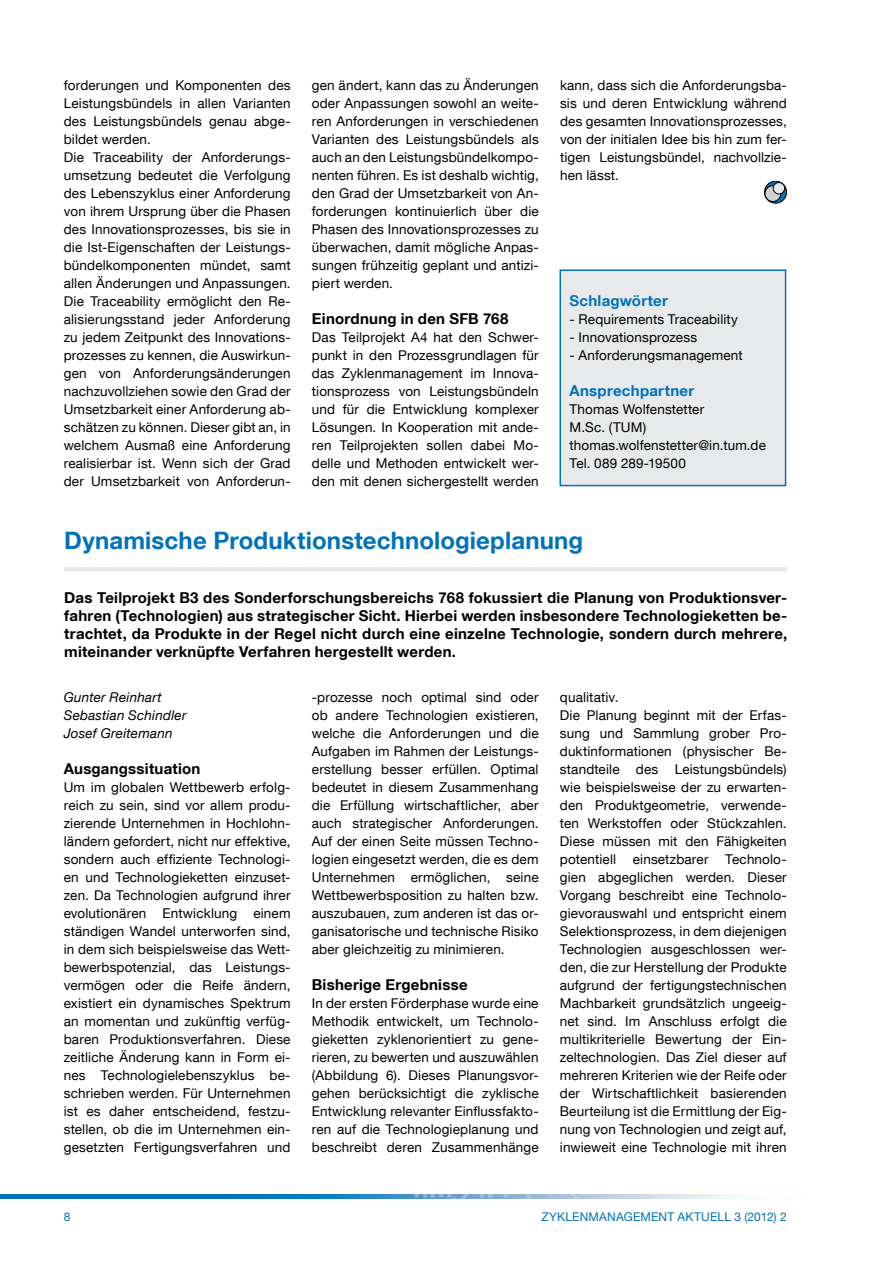
<style>
.page{position:relative;width:893px;height:1263px;background:#fff}
.page>*{position:absolute;margin:0;border:0;box-sizing:border-box;transform-origin:0 0}
.t1{font:700 24px "TUM Neue Helvetica";letter-spacing:.005em;color:#0072ba}
.t2{font:700 15px/18px "TUM Neue Helvetica";letter-spacing:.015em;color:#000;text-align:justify}
.t3{font:700 15px "TUM Neue Helvetica";letter-spacing:.02em;color:#0072ba}
.t4{font:13.5px/18px "TUM Neue Helvetica";letter-spacing:.01em;color:#000;text-align:justify}
.t5{font:italic 13.5px/18px "TUM Neue Helvetica";letter-spacing:.015em;color:#000}
.t6{font:12px "TUM Neue Helvetica";color:#0072ba}
</style>
<div class="page">
<svg style="left:764px;top:181px;width:22px;height:22px"></svg>
<div style="left:764px;top:181px;width:23px;height:22px;border:1px solid #000;border-radius:50%"></div>
<div style="left:765px;top:186px;width:16px;height:15px;background:#cfd0d2;border-radius:50%"></div>
<div style="left:765px;top:186px;width:16px;height:16px;border:1px solid #000;border-radius:50%"></div>
<div style="left:773px;top:182px;width:12px;height:12px;background:#e8e9ea;border-radius:50%"></div>
<div style="left:773px;top:182px;width:12px;height:12px;border:1px solid #000;border-radius:50%"></div>
<hr style="left:64px;top:567px;width:723px;height:4px;background:#e8e9ea">
<div style="left:560px;top:270px;width:226px;height:216px;background:#e8e9ea"></div>
<div style="left:559px;top:269px;width:227px;height:217px;border:2px solid #0072ba"></div>
<img style="left:0;top:1194px;width:808px;height:5px">
<p class="t4" style="left:64px;top:76px;width:228px;text-align:left">forderungen und Komponenten des Leistungsbündels in allen Varianten des Leistungsbündels genau abge&shy;bildet werden.<br>Die Traceability der Anforderungs&shy;umsetzung bedeutet die Verfolgung des Lebenszyklus einer Anforderung von ihrem Ursprung über die Phasen des Innovationsprozesses, bis sie in die Ist-Eigenschaften der Leistungs&shy;bündelkomponenten mündet, samt allen Änderungen und Anpassungen.<br>Die Traceability ermöglicht den Re&shy;alisierungsstand jeder Anforderung zu jedem Zeitpunkt des Innovations&shy;prozesses zu kennen, die Auswirkun&shy;gen von Anforderungsänderungen nachzuvollziehen sowie den Grad der Umsetzbarkeit einer Anforderung ab&shy;schätzen zu können. Dieser gibt an, in welchem Ausmaß eine Anforderung realisierbar ist. Wenn sich der Grad der Umsetzbarkeit von Anforderun-</p>
<p class="t4" style="left:312px;top:76px;width:228px">gen ändert, kann das zu Änderungen oder Anpassungen sowohl an weite&shy;ren Anforderungen in verschiedenen Varianten des Leistungsbündels als auch an den Leistungsbündelkompo&shy;nenten führen. Es ist deshalb wichtig, den Grad der Umsetzbarkeit von An&shy;forderungen kontinuierlich über die Phasen des Innovationsprozesses zu überwachen, damit mögliche Anpas&shy;sungen frühzeitig geplant und antizi&shy;piert werden.</p>
<p class="t2" style="left:312px;top:309px;width:198px">Einordnung in den SFB 768</p>
<p class="t4" style="left:312px;top:328px;width:228px">Das Teilprojekt A4 hat den Schwer&shy;punkt in den Prozessgrundlagen für das Zyklenmanagement im Innova&shy;tionsprozess von Leistungsbündeln und für die Entwicklung komplexer Lösungen. In Kooperation mit ande&shy;ren Teilprojekten sollen dabei Mo&shy;delle und Methoden entwickelt wer&shy;den mit denen sichergestellt werden</p>
<p class="t4" style="left:560px;top:76px;width:228px">kann, dass sich die Anforderungsba&shy;sis und deren Entwicklung während des gesamten Innovationsprozesses, von der initialen Idee bis hin zum fer&shy;tigen Leistungsbündel, nachvollzie&shy;hen lässt.</p>
<p class="t3" style="left:569px;top:291px;width:100px">Schlagwörter</p>
<p class="t4" style="left:569px;top:310px;width:170px">- Requirements Traceability</p>
<p class="t4" style="left:569px;top:328px;width:129px">- Innovationsprozess</p>
<p class="t4" style="left:569px;top:346px;width:175px">- Anforderungsmanagement</p>
<p class="t3" style="left:569px;top:381px;width:126px">Ansprechpartner</p>
<p class="t4" style="left:569px;top:400px;width:198px;text-align:left">Thomas Wolfenstetter<br>M.Sc. (TUM) thomas.wolfenstetter@in.tum.de<br>Tel. 089 289-19500</p>
<h1 class="t1" style="left:64px;top:525px;width:520px">Dynamische Produktionstechnologieplanung</h1>
<p class="t2" style="left:64px;top:588px;width:724px">Das Teilprojekt B3 des Sonderforschungsbereichs 768 fokussiert die Planung von Produktionsver&shy;fahren (Technologien) aus strategischer Sicht. Hierbei werden insbesondere Technologieketten be&shy;trachtet, da Produkte in der Regel nicht durch eine einzelne Technologie, sondern durch mehrere, miteinander verknüpfte Verfahren hergestellt werden.</p>
<p class="t5" style="left:64px;top:688px;width:124px">Gunter Reinhart<br>Sebastian Schindler<br>Josef Greitemann</p>
<p class="t2" style="left:64px;top:759px;width:138px">Ausgangssituation</p>
<p class="t4" style="left:64px;top:778px;width:228px">Um im globalen Wettbewerb erfolg&shy;reich zu sein, sind vor allem produ&shy;zierende Unternehmen in Hochlohn&shy;ländern gefordert, nicht nur effektive, sondern auch effiziente Technologi&shy;en und Technologieketten einzuset&shy;zen. Da Technologien aufgrund ihrer evolutionären Entwicklung einem ständigen Wandel unterworfen sind, in dem sich beispielsweise das Wett&shy;bewerbspotenzial, das Leistungs&shy;vermögen oder die Reife ändern, existiert ein dynamisches Spektrum an momentan und zukünftig verfüg&shy;baren Produktionsverfahren. Diese zeitliche Änderung kann in Form ei&shy;nes Technologielebenszyklus be&shy;schrieben werden. Für Unternehmen ist es daher entscheidend, festzu&shy;stellen, ob die im Unternehmen ein&shy;gesetzten Fertigungsverfahren und</p>
<p class="t4" style="left:312px;top:688px;width:228px">-prozesse noch optimal sind oder ob andere Technologien existieren, welche die Anforderungen und die Aufgaben im Rahmen der Leistungs&shy;erstellung besser erfüllen. Optimal bedeutet in diesem Zusammenhang die Erfüllung wirtschaftlicher, aber auch strategischer Anforderungen.<br>Auf der einen Seite müssen Techno&shy;logien eingesetzt werden, die es dem Unternehmen ermöglichen, seine Wettbewerbsposition zu halten bzw. auszubauen, zum anderen ist das or&shy;ganisatorische und technische Risiko aber gleichzeitig zu minimieren.</p>
<p class="t2" style="left:312px;top:975px;width:157px">Bisherige Ergebnisse</p>
<p class="t4" style="left:312px;top:994px;width:228px">In der ersten Förderphase wurde eine Methodik entwickelt, um Technolo&shy;gieketten zyklenorientiert zu gene&shy;rieren, zu bewerten und auszuwählen (Abbildung 6). Dieses Planungsvor&shy;gehen berücksichtigt die zyklische Entwicklung relevanter Einflussfakto&shy;ren auf die Technologieplanung und beschreibt deren Zusammenhänge</p>
<p class="t4" style="left:560px;top:688px;width:228px;text-align:left">qualitativ.<br>Die Planung beginnt mit der Erfas&shy;sung und Sammlung grober Pro&shy;duktinformationen (physischer Be&shy;standteile des Leistungsbündels) wie beispielsweise der zu erwarten&shy;den Produktgeometrie, verwende&shy;ten Werkstoffen oder Stückzahlen.<br>Diese müssen mit den Fähigkeiten potentiell einsetzbarer Technolo&shy;gien abgeglichen werden. Dieser Vorgang beschreibt eine Technolo&shy;gievorauswahl und entspricht einem Selektionsprozess, in dem diejenigen Technologien ausgeschlossen wer&shy;den, die zur Herstellung der Produkte aufgrund der fertigungstechnischen Machbarkeit grundsätzlich ungeeig&shy;net sind. Im Anschluss erfolgt die multikriterielle Bewertung der Ein&shy;zeltechnologien. Das Ziel dieser auf mehreren Kriterien wie der Reife oder der Wirtschaftlichkeit basierenden Beurteilung ist die Ermittlung der Eig&shy;nung von Technologien und zeigt auf, inwieweit eine Technologie mit ihren</p>
<p class="t6" style="left:64px;top:1209px;width:8px">8</p>
<p class="t6" style="left:542px;top:1209px;width:25px">Zyklenmanagement</p>
<p class="t6" style="left:678px;top:1209px;width:9px">aktuell</p>
<p class="t6" style="left:734px;top:1209px;width:54px">3 (2012) 2</p>
</div>
